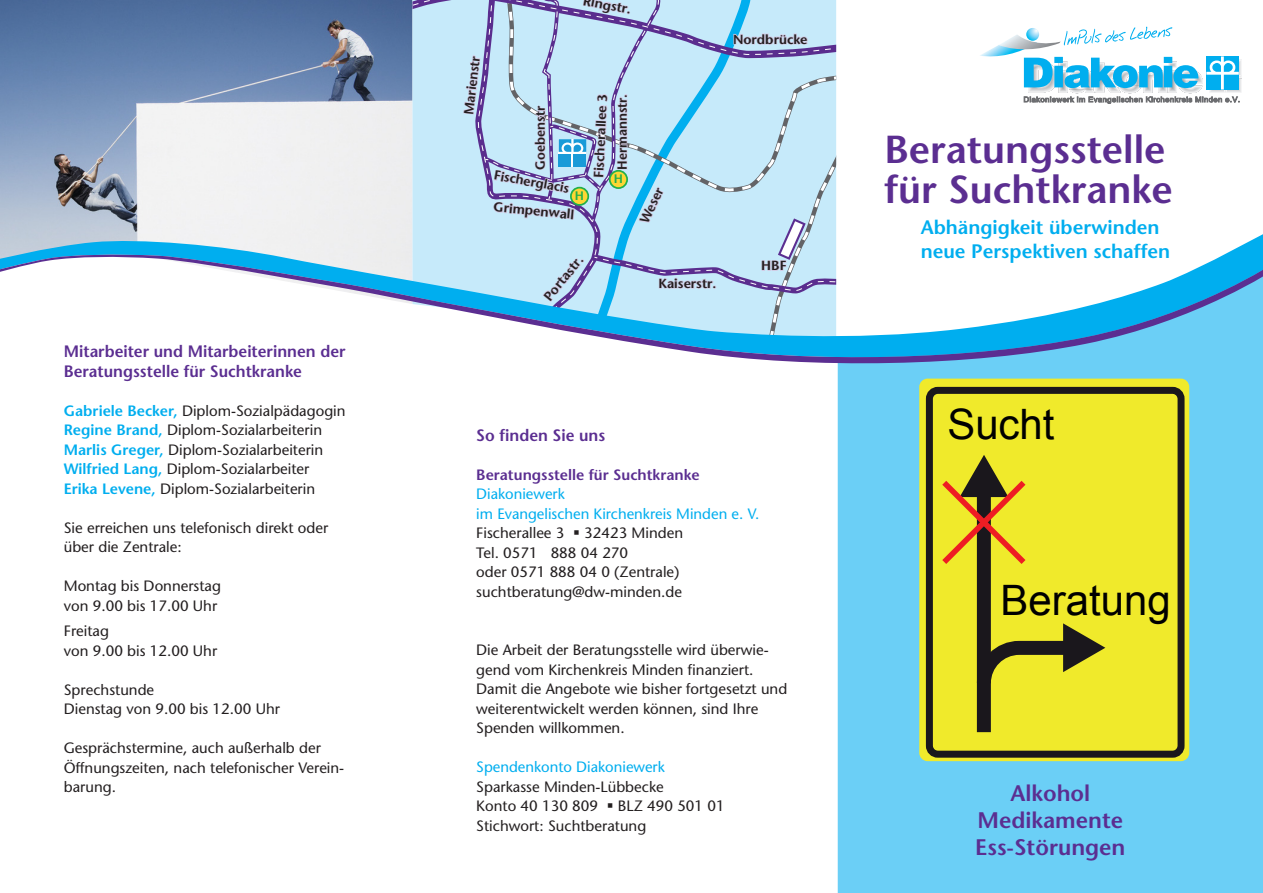
<style>
.page{position:relative;width:1263px;height:893px;background:#fff}
.page>*{position:absolute;margin:0;border:0;box-sizing:border-box;transform-origin:0 0}
.t1{font:42px "Arial";color:#000}
.t2{font:600 39px/40.2px "Stone Sans Std";color:#5b2e91}
.t3{font:600 22.5px/27px "Stone Sans Std";color:#5b2e91;text-align:center}
.t4{font:600 19.5px/23.4px "Stone Sans Std";color:#00aeef}
.t5{font:600 16.5px/19.5px "Stone Sans Std";color:#5b2e91}
.t6{font:500 15px/19.5px "Stone Sans Std";color:#231f20}
.t7{font:600 15px "Stone Sans Std";color:#5b2e91}
.t8{font:500 15px "Stone Sans Std";color:#00aeef}
.t9{font:600 13.2px "Stone Sans Std";color:#231f20}
.t10{font:600 13.05px "Stone Sans Std";color:#231f20}
.t11{font:600 12.3px "Stone Sans Std";color:#21af4b}
.s1{font-weight:600;color:#00aeef}
.s2{color:#00aeef}
</style>
<div class="page">
<img style="left:0;top:0;width:412px;height:227px">
<div style="left:838px;top:370px;width:425px;height:523px;background:#6bcff6"></div>
<div style="left:412px;top:0;width:50px;height:167px;background:#c6eafa"></div>
<svg style="left:462px;top:0;width:374px;height:227px;background:#b7d6ed"></svg>
<div style="left:571px;top:188px;width:17px;height:17px;background:#fdd633;border-radius:50%"></div>
<div style="left:570px;top:187px;width:19px;height:19px;border:2px solid #21af4b;border-radius:50%"></div>
<div style="left:610px;top:171px;width:17px;height:17px;background:#fdd633;border-radius:50%"></div>
<div style="left:609px;top:170px;width:19px;height:19px;border:2px solid #21af4b;border-radius:50%"></div>
<svg style="left:0;top:227px;width:1263px;height:27px"></svg>
<svg style="left:0;top:254px;width:1263px;height:116px"></svg>
<svg style="left:980px;top:27px;width:262px;height:77px"></svg>
<div style="left:919px;top:379px;width:270px;height:382px;background:#f0ea2b;border-radius:8px"></div>
<div style="left:926px;top:387px;width:258px;height:371px;border:7px solid #1a171c;border-radius:8px"></div>
<div style="left:977px;top:490px;width:14px;height:242px;background:#1a171c"></div>
<svg style="left:976px;top:623px;width:129px;height:74px"></svg>
<svg style="left:942px;top:455px;width:84px;height:115px"></svg>
<p class="t5" style="left:64px;top:342px;width:283px">Mitarbeiter und Mitarbeiterinnen der<br>Beratungsstelle für Suchtkranke</p>
<p class="t6" style="left:64px;top:401px;width:283px"><span class="s1">Gabriele Becker,</span> Diplom-Sozialpädagogin <span class="s1">Regine Brand,</span> Diplom-Sozialarbeiterin <span class="s1">Marlis Greger,</span> Diplom-Sozialarbeiterin <span class="s1">Wilfried Lang,</span> Diplom-Sozialarbeiter <span class="s1">Erika Levene,</span> Diplom-Sozialarbeiterin</p>
<p class="t6" style="left:64px;top:518px;width:266px">Sie erreichen uns telefonisch direkt oder über die Zentrale:</p>
<p class="t6" style="left:64px;top:576px;width:159px">Montag bis Donnerstag von 9.00 bis 17.00 Uhr</p>
<p class="t6" style="left:64px;top:621px;width:155px">Freitag<br>von 9.00 bis 12.00 Uhr</p>
<p class="t6" style="left:64px;top:680px;width:218px">Sprechstunde<br>Dienstag von 9.00 bis 12.00 Uhr</p>
<p class="t6" style="left:64px;top:738px;width:282px">Gesprächstermine, auch außerhalb der<br>Öffnungszeiten, nach telefonischer Verein&shy;barung.</p>
<p class="t10" style="left:585px;top:-7px;width:50px;rotate:11deg">Ringstr.</p>
<p class="t9" style="left:460px;top:113px;width:60px;rotate:-83deg">Marienstr</p>
<p class="t9" style="left:532px;top:170px;width:65px;rotate:-90deg">Goebenstr</p>
<p class="t10" style="left:496px;top:167px;width:77px;rotate:10deg">Fischerglacis</p>
<p class="t11" style="left:575px;top:189px;width:11px">H</p>
<p class="t10" style="left:494px;top:199px;width:82px;rotate:5deg">Grimpenwall</p>
<p class="t9" style="left:590px;top:177px;width:86px;rotate:-87deg">Fischerallee 3</p>
<p class="t9" style="left:614px;top:170px;width:77px;rotate:-90deg">Hermannstr.</p>
<p class="t11" style="left:614px;top:172px;width:11px">H</p>
<p class="t9" style="left:636px;top:219px;width:39px;rotate:-65deg">Weser</p>
<p class="t9" style="left:540px;top:294px;width:55px;rotate:-51deg">Portastr.</p>
<p class="t10" style="left:658px;top:276px;width:60px">Kaiserstr.</p>
<p class="t10" style="left:733px;top:31px;width:76px">Nordbrücke</p>
<p class="t10" style="left:761px;top:258px;width:27px">HBF</p>
<p class="t5" style="left:476px;top:425px;width:131px">So finden Sie uns</p>
<p class="t7" style="left:476px;top:466px;width:225px">Beratungsstelle für Suchtkranke</p>
<p class="t6" style="left:476px;top:484px;width:285px"><span class="s2">Diakoniewerk<br>im Evangelischen Kirchenkreis Minden e. V.<br></span>Fischerallee 3 ▪ 32423 Minden<br>Tel. 0571 888 04 270<br>oder 0571 888 04 0 (Zentrale) suchtberatung@dw-minden.de</p>
<p class="t6" style="left:476px;top:640px;width:312px">Die Arbeit der Beratungsstelle wird überwie&shy;gend vom Kirchenkreis Minden finanziert.<br>Damit die Angebote wie bisher fortgesetzt und weiterentwickelt werden können, sind Ihre Spenden willkommen.</p>
<p class="t8" style="left:476px;top:758px;width:190px">Spendenkonto Diakoniewerk</p>
<p class="t6" style="left:476px;top:777px;width:250px">Sparkasse Minden-Lübbecke<br>Konto 40 130 809 ▪ BLZ 490 501 01<br>Stichwort: Suchtberatung</p>
<h2 class="t2" style="left:884px;top:129px;width:290px">Beratungsstelle für Suchtkranke</h2>
<h3 class="t4" style="left:921px;top:216px;width:251px">Abhängigkeit überwinden neue Perspektiven schaffen</h3>
<h1 class="t1" style="left:947px;top:397px;width:109px">Sucht</h1>
<h1 class="t1" style="left:1000px;top:573px;width:172px">Beratung</h1>
<h3 class="t3" style="left:975px;top:780px;width:152px">Alkohol<br>Medikamente<br>Ess-Störungen</h3>
</div>
